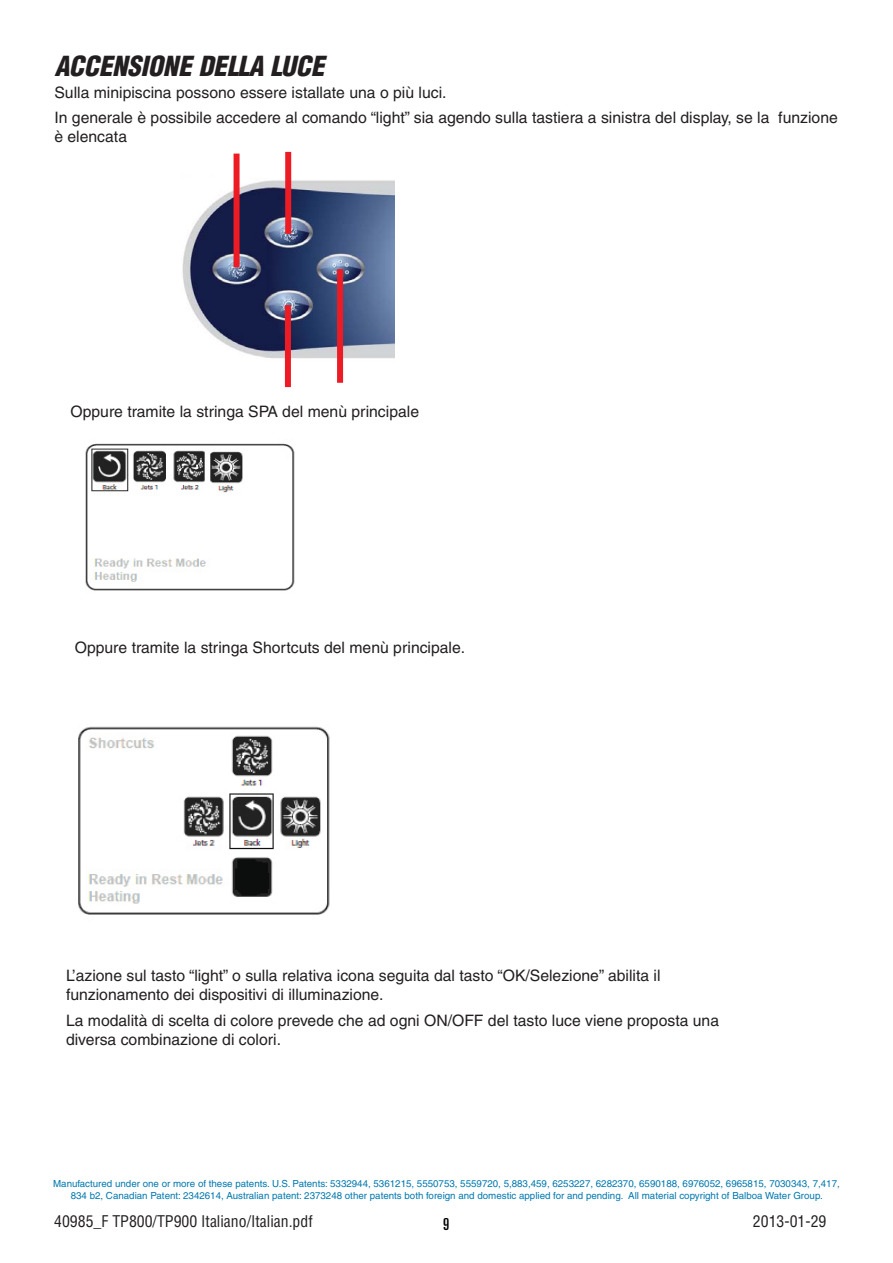
<style>
.page{position:relative;width:893px;height:1263px;background:#fff}
.page>*{position:absolute;margin:0;border:0;box-sizing:border-box;transform-origin:0 0}
.t1{font:italic 900 condensed 27px "Helvetica";color:#231f20}
.t2{font:ultra-condensed 16.5px "Univers";color:#000}
.t3{font:15.75px/18.9px "Helvetica";color:#231f20}
.t4{font:condensed 15.75px "Helvetica";color:#231f20}
.t5{font:9.75px/11.7px "Helvetica";color:#0078ae;text-align:center}
</style>
<div class="page">
<img style="left:85px;top:443px;width:210px;height:148px">
<img style="left:78px;top:726px;width:252px;height:189px">
<img style="left:182px;top:174px;width:212px;height:197px">
<div style="left:234px;top:154px;width:6px;height:113px;background:#ed1c24"></div>
<div style="left:337px;top:269px;width:6px;height:114px;background:#ed1c24"></div>
<div style="left:285px;top:152px;width:6px;height:82px;background:#ed1c24"></div>
<div style="left:285px;top:305px;width:6px;height:82px;background:#ed1c24"></div>
<h1 class="t1" style="left:54px;top:53px;width:271px">ACCENSIONE DELLA LUCE</h1>
<p class="t3" style="left:54px;top:81px;width:785px;line-height:25.3px">Sulla minipiscina possono essere istallate una o più luci.<br>In generale è possibile accedere al comando “light” sia agendo sulla tastiera a sinistra del display, se la funzione</p>
<p class="t3" style="left:54px;top:129px;width:74px">è elencata</p>
<p class="t3" style="left:71px;top:404px;width:350px">Oppure tramite la stringa SPA del menù principale</p>
<p class="t3" style="left:75px;top:639px;width:392px">Oppure tramite la stringa Shortcuts del menù principale.</p>
<p class="t3" style="left:66px;top:968px;width:596px">L’azione sul tasto “light” o sulla relativa icona seguita dal tasto “OK/Selezione” abilita il funzionamento dei dispositivi di illuminazione.</p>
<p class="t3" style="left:66px;top:1012px;width:655px">La modalità di scelta di colore prevede che ad ogni ON/OFF del tasto luce viene proposta una diversa combinazione di colori.</p>
<p class="t5" style="left:53px;top:1179px;width:788px">Manufactured under one or more of these patents. U.S. Patents: 5332944, 5361215, 5550753, 5559720, 5,883,459, 6253227, 6282370, 6590188, 6976052, 6965815, 7030343, 7,417,<br>834 b2, Canadian Patent: 2342614, Australian patent: 2373248 other patents both foreign and domestic applied for and pending. All material copyright of Balboa Water Group.</p>
<p class="t4" style="left:54px;top:1213px;width:260px">40985_F TP800/TP900 Italiano/Italian.pdf</p>
<p class="t4" style="left:753px;top:1213px;width:75px">2013-01-29</p>
<p class="t2" style="left:443px;top:1215px;width:8px">9</p>
</div>
